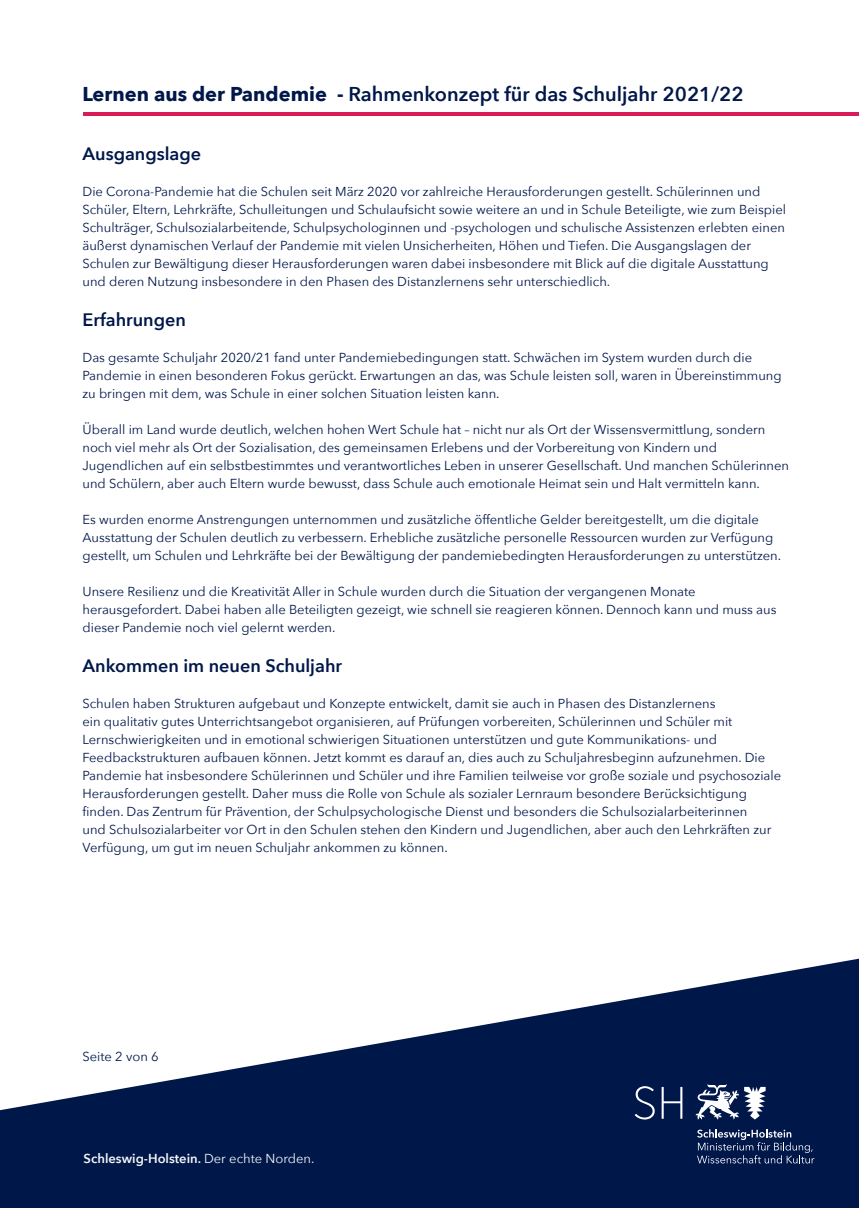
<style>
.page{position:relative;width:859px;height:1208px;background:#fff}
.page>*{position:absolute;margin:0;border:0;box-sizing:border-box;transform-origin:0 0}
.t1{font:600 20px "Avenir Next";color:#00174a}
.t2{font:600 18px "Avenir Next";color:#00174a}
.t3{font:13px/18px "Avenir Next";color:#00174a}
.t4{font:600 13px "Avenir Next";color:#f6f6f6}
.s1{font-weight:700}
.s2{font-weight:400}
</style>
<div class="page">
<svg style="left:0;top:958px;width:859px;height:250px;fill:#00174a"></svg>
<svg style="left:635px;top:1086px;width:20px;height:33px"></svg>
<svg style="left:662px;top:1087px;width:20px;height:31px"></svg>
<svg style="left:696px;top:1084px;width:70px;height:35px"></svg>
<svg style="left:697px;top:1129px;width:117px;height:34px;background:#2b3e68"></svg>
<hr style="left:84px;top:113px;width:775px;height:3px;background:#d91b57">
<h1 class="t1" style="left:82px;top:77px;width:663px"><span class="s1">Lernen aus der Pandemie -</span> Rahmenkonzept für das Schuljahr 2021/22</h1>
<h2 class="t2" style="left:82px;top:138px;width:120px">Ausgangslage</h2>
<p class="t3" style="left:82px;top:182px;width:705px">Die Corona-Pandemie hat die Schulen seit März 2020 vor zahlreiche Herausforderungen gestellt. Schülerinnen und Schüler, Eltern, Lehrkräfte, Schulleitungen und Schulaufsicht sowie weitere an und in Schule Beteiligte, wie zum Beispiel Schulträger, Schulsozialarbeitende, Schulpsychologinnen und -psychologen und schulische Assistenzen erlebten einen äußerst dynamischen Verlauf der Pandemie mit vielen Unsicherheiten, Höhen und Tiefen. Die Ausgangslagen der Schulen zur Bewältigung dieser Herausforderungen waren dabei insbesondere mit Blick auf die digitale Ausstattung und deren Nutzung insbesondere in den Phasen des Distanzlernens sehr unterschiedlich.</p>
<h2 class="t2" style="left:82px;top:304px;width:105px">Erfahrungen</h2>
<p class="t3" style="left:82px;top:348px;width:701px">Das gesamte Schuljahr 2020/21 fand unter Pandemiebedingungen statt. Schwächen im System wurden durch die<br>Pandemie in einen besonderen Fokus gerückt. Erwartungen an das, was Schule leisten soll, waren in Übereinstimmung zu bringen mit dem, was Schule in einer solchen Situation leisten kann.</p>
<p class="t3" style="left:82px;top:420px;width:708px">Überall im Land wurde deutlich, welchen hohen Wert Schule hat – nicht nur als Ort der Wissensvermittlung, sondern noch viel mehr als Ort der Sozialisation, des gemeinsamen Erlebens und der Vorbereitung von Kindern und Jugendlichen auf ein selbstbestimmtes und verantwortliches Leben in unserer Gesellschaft. Und manchen Schülerinnen und Schülern, aber auch Eltern wurde bewusst, dass Schule auch emotionale Heimat sein und Halt vermitteln kann.</p>
<p class="t3" style="left:82px;top:510px;width:700px">Es wurden enorme Anstrengungen unternommen und zusätzliche öffentliche Gelder bereitgestellt, um die digitale<br>Ausstattung der Schulen deutlich zu verbessern. Erhebliche zusätzliche personelle Ressourcen wurden zur Verfügung gestellt, um Schulen und Lehrkräfte bei der Bewältigung der pandemiebedingten Herausforderungen zu unterstützen.</p>
<p class="t3" style="left:82px;top:582px;width:696px">Unsere Resilienz und die Kreativität Aller in Schule wurden durch die Situation der vergangenen Monate herausgefordert. Dabei haben alle Beteiligten gezeigt, wie schnell sie reagieren können. Dennoch kann und muss aus dieser Pandemie noch viel gelernt werden.</p>
<h2 class="t2" style="left:82px;top:650px;width:261px">Ankommen im neuen Schuljahr</h2>
<p class="t3" style="left:82px;top:694px;width:700px">Schulen haben Strukturen aufgebaut und Konzepte entwickelt, damit sie auch in Phasen des Distanzlernens<br>ein qualitativ gutes Unterrichtsangebot organisieren, auf Prüfungen vorbereiten, Schülerinnen und Schüler mit Lernschwierigkeiten und in emotional schwierigen Situationen unterstützen und gute Kommunikations- und Feedbackstrukturen aufbauen können. Jetzt kommt es darauf an, dies auch zu Schuljahresbeginn aufzunehmen. Die Pandemie hat insbesondere Schülerinnen und Schüler und ihre Familien teilweise vor große soziale und psychosoziale Herausforderungen gestellt. Daher muss die Rolle von Schule als sozialer Lernraum besondere Berücksichtigung finden. Das Zentrum für Prävention, der Schulpsychologische Dienst und besonders die Schulsozialarbeiterinnen<br>und Schulsozialarbeiter vor Ort in den Schulen stehen den Kindern und Jugendlichen, aber auch den Lehrkräften zur Verfügung, um gut im neuen Schuljahr ankommen zu können.</p>
<p class="t3" style="left:82px;top:1047px;width:78px">Seite 2 von 6</p>
<p class="t4" style="left:84px;top:1147px;width:232px">Schleswig-Holstein. <span class="s2">Der echte Norden.</span></p>
</div>
